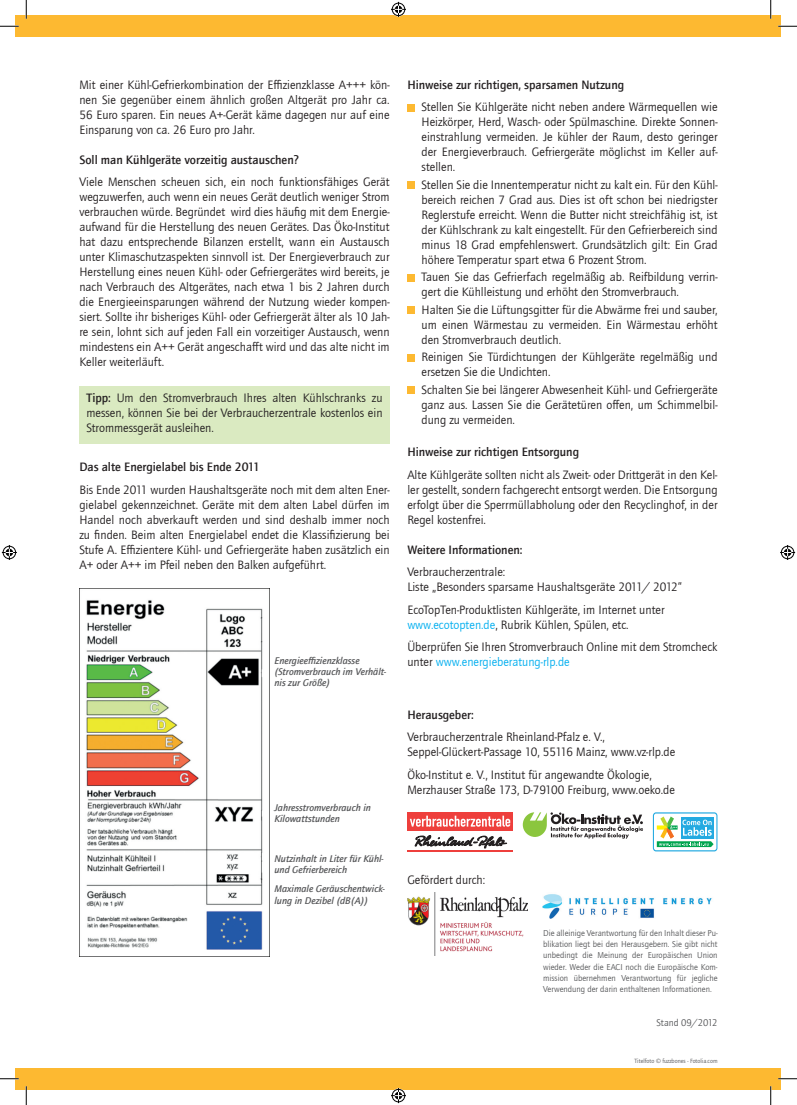
<style>
.page{position:relative;width:797px;height:1105px;background:#fff}
.page>*{position:absolute;margin:0;border:0;box-sizing:border-box;transform-origin:0 0}
.t1{font:12.5px/15px "Quay Sans ITC Com";color:#231f20;text-align:justify}
.t2{font:500 12.5px "Quay Sans ITC Com";color:#231f20}
.t3{font:italic 500 10px/11.2px "Quay Sans ITC Com";color:#57585a}
.t4{font:10px "Quay Sans ITC Com";color:#57585a}
.t5{font:8.75px/11.2px "Quay Sans ITC Com";color:#57585a;text-align:justify}
.t6{font:6.25px "Quay Sans ITC Com";color:#57585a}
.s1{font-weight:500}
.s2{color:#00aeef}
</style>
<div class="page">
<div style="left:79px;top:386px;width:310px;height:57px;background:#daeac1"></div>
<div style="left:407px;top:104px;width:7px;height:7px;background:#fdb931"></div>
<div style="left:407px;top:182px;width:7px;height:7px;background:#fdb931"></div>
<div style="left:407px;top:274px;width:7px;height:7px;background:#fdb931"></div>
<div style="left:407px;top:307px;width:7px;height:7px;background:#fdb931"></div>
<div style="left:407px;top:354px;width:7px;height:7px;background:#fdb931"></div>
<div style="left:407px;top:387px;width:7px;height:7px;background:#fdb931"></div>
<img style="left:79px;top:588px;width:191px;height:368px">
<svg style="left:653px;top:812px;width:64px;height:39px"></svg>
<svg style="left:523px;top:812px;width:120px;height:27px"></svg>
<div style="left:407px;top:812px;width:106px;height:19px;background:#ee3f3c"></div>
<svg style="left:410px;top:816px;width:100px;height:11px"></svg>
<hr style="left:407px;top:849px;width:106px;height:2px;background:#ee3f3c">
<svg style="left:414px;top:835px;width:93px;height:13px"></svg>
<img style="left:407px;top:892px;width:120px;height:63px">
<img style="left:542px;top:894px;width:170px;height:24px">
<div style="left:16px;top:1068px;width:765px;height:21px;background:#fdb931"></div>
<div style="left:16px;top:16px;width:765px;height:21px;background:#fdb931"></div>
<svg style="left:0;top:25px;width:19px;height:2px"></svg>
<svg style="left:778px;top:25px;width:19px;height:2px"></svg>
<svg style="left:0;top:1078px;width:19px;height:1px"></svg>
<svg style="left:778px;top:1078px;width:19px;height:1px"></svg>
<svg style="left:25px;top:0;width:2px;height:19px"></svg>
<svg style="left:25px;top:1086px;width:2px;height:19px"></svg>
<svg style="left:770px;top:0;width:1px;height:19px"></svg>
<svg style="left:770px;top:1086px;width:1px;height:19px"></svg>
<svg style="left:391px;top:2px;width:15px;height:15px"></svg>
<svg style="left:391px;top:1088px;width:15px;height:15px"></svg>
<svg style="left:2px;top:545px;width:15px;height:15px"></svg>
<svg style="left:780px;top:545px;width:15px;height:15px"></svg>
<p class="t1" style="left:79px;top:77px;width:312px">Mit einer Kühl-Gefrierkombination der Effizienzklasse A+++ kön&shy;nen Sie gegenüber einem ähnlich großen Altgerät pro Jahr ca.<br>56 Euro sparen. Ein neues A+-Gerät käme dagegen nur auf eine Einsparung von ca. 26 Euro pro Jahr.</p>
<p class="t2" style="left:79px;top:152px;width:221px">Soll man Kühlgeräte vorzeitig austauschen?</p>
<p class="t1" style="left:79px;top:175px;width:312px">Viele Menschen scheuen sich, ein noch funktionsfähiges Gerät wegzuwerfen, auch wenn ein neues Gerät deutlich weniger Strom verbrauchen würde. Begründet wird dies häufig mit dem Energie&shy;aufwand für die Herstellung des neuen Gerätes. Das Öko-Institut hat dazu entsprechende Bilanzen erstellt, wann ein Austausch unter Klimaschutzaspekten sinnvoll ist. Der Energieverbrauch zur Herstellung eines neuen Kühl- oder Gefriergerätes wird bereits, je nach Verbrauch des Altgerätes, nach etwa 1 bis 2 Jahren durch die Energieeinsparungen während der Nutzung wieder kompen&shy;siert. Sollte ihr bisheriges Kühl- oder Gefriergerät älter als 10 Jah&shy;re sein, lohnt sich auf jeden Fall ein vorzeitiger Austausch, wenn mindestens ein A++ Gerät angeschafft wird und das alte nicht im Keller weiterläuft.</p>
<p class="t1" style="left:86px;top:390px;width:297px"><span class="s1">Tipp:</span> Um den Stromverbrauch Ihres alten Kühlschranks zu messen, können Sie bei der Verbraucherzentrale kostenlos ein Strommessgerät ausleihen.</p>
<p class="t2" style="left:79px;top:460px;width:182px">Das alte Energielabel bis Ende 2011</p>
<p class="t1" style="left:79px;top:482px;width:312px">Bis Ende 2011 wurden Haushaltsgeräte noch mit dem alten Ener&shy;gielabel gekennzeichnet. Geräte mit dem alten Label dürfen im Handel noch abverkauft werden und sind deshalb immer noch zu finden. Beim alten Energielabel endet die Klassifizierung bei Stufe A. Effizientere Kühl- und Gefriergeräte haben zusätzlich ein A+ oder A++ im Pfeil neben den Balken aufgeführt.</p>
<p class="t3" style="left:274px;top:655px;width:113px">Energieeffizienzklasse (Stromverbrauch im Verhält&shy;nis zur Größe)</p>
<p class="t3" style="left:274px;top:802px;width:98px">Jahresstromverbrauch in<br>Kilowattstunden</p>
<p class="t3" style="left:274px;top:853px;width:111px">Nutzinhalt in Liter für Kühl&shy;und Gefrierbereich</p>
<p class="t3" style="left:274px;top:883px;width:112px">Maximale Geräuschentwick&shy;lung in Dezibel (dB(A))</p>
<p class="t2" style="left:407px;top:77px;width:218px">Hinweise zur richtigen, sparsamen Nutzung</p>
<p class="t1" style="left:421px;top:100px;width:297px">Stellen Sie Kühlgeräte nicht neben andere Wärmequellen wie Heizkörper, Herd, Wasch- oder Spülmaschine. Direkte Sonnen&shy;einstrahlung vermeiden. Je kühler der Raum, desto geringer der Energieverbrauch. Gefriergeräte möglichst im Keller auf&shy;stellen.</p>
<p class="t1" style="left:421px;top:177px;width:297px">Stellen Sie die Innentemperatur nicht zu kalt ein. Für den Kühl&shy;bereich reichen 7 Grad aus. Dies ist oft schon bei niedrigster Reglerstufe erreicht. Wenn die Butter nicht streichfähig ist, ist der Kühlschrank zu kalt eingestellt. Für den Gefrierbereich sind minus 18 Grad empfehlenswert. Grundsätzlich gilt: Ein Grad höhere Temperatur spart etwa 6 Prozent Strom.</p>
<p class="t1" style="left:421px;top:270px;width:297px">Tauen Sie das Gefrierfach regelmäßig ab. Reifbildung verrin&shy;gert die Kühlleistung und erhöht den Stromverbrauch.</p>
<p class="t1" style="left:421px;top:302px;width:297px">Halten Sie die Lüftungsgitter für die Abwärme frei und sauber, um einen Wärmestau zu vermeiden. Ein Wärmestau erhöht den Stromverbrauch deutlich.</p>
<p class="t1" style="left:421px;top:350px;width:297px">Reinigen Sie Türdichtungen der Kühlgeräte regelmäßig und ersetzen Sie die Undichten.</p>
<p class="t1" style="left:421px;top:382px;width:297px">Schalten Sie bei längerer Abwesenheit Kühl- und Gefriergeräte ganz aus. Lassen Sie die Gerätetüren offen, um Schimmelbil&shy;dung zu vermeiden.</p>
<p class="t2" style="left:407px;top:445px;width:173px">Hinweise zur richtigen Entsorgung</p>
<p class="t1" style="left:407px;top:467px;width:312px">Alte Kühlgeräte sollten nicht als Zweit- oder Drittgerät in den Kel&shy;ler gestellt, sondern fachgerecht entsorgt werden. Die Entsorgung erfolgt über die Sperrmüllabholung oder den Recyclinghof, in der Regel kostenfrei.</p>
<p class="t2" style="left:407px;top:542px;width:117px">Weitere Informationen:</p>
<p class="t1" style="left:407px;top:565px;width:276px">Verbraucherzentrale:<br>Liste „Besonders sparsame Haushaltsgeräte 2011/ 2012“</p>
<p class="t1" style="left:407px;top:602px;width:259px">EcoTopTen-Produktlisten Kühlgeräte, im Internet unter <span class="s2">www.ecotopten.de</span>, Rubrik Kühlen, Spülen, etc.</p>
<p class="t1" style="left:407px;top:640px;width:312px">Überprüfen Sie Ihren Stromverbrauch Online mit dem Stromcheck unter <span class="s2">www.energieberatung-rlp.de</span></p>
<p class="t2" style="left:407px;top:707px;width:68px">Herausgeber:</p>
<p class="t1" style="left:407px;top:730px;width:269px">Verbraucherzentrale Rheinland-Pfalz e. V.,<br>Seppel-Glückert-Passage 10, 55116 Mainz, www.vz-rlp.de</p>
<p class="t1" style="left:407px;top:767px;width:269px">Öko-Institut e. V., Institut für angewandte Ökologie,<br>Merzhauser Straße 173, D-79100 Freiburg, www.oeko.de</p>
<p class="t1" style="left:407px;top:872px;width:79px">Gefördert durch:</p>
<p class="t5" style="left:543px;top:927px;width:176px">Die alleinige Verantwortung für den Inhalt dieser Pu&shy;blikation liegt bei den Herausgebern. Sie gibt nicht unbedingt die Meinung der Europäischen Union wieder. Weder die EACI noch die Europäische Kom&shy;mission übernehmen Verantwortung für jegliche Verwendung der darin enthaltenen Informationen.</p>
<p class="t4" style="left:656px;top:1017px;width:62px">Stand 09/2012</p>
<p class="t6" style="left:634px;top:1057px;width:84px">Titelfoto © fuzzbones - Fotolia.com</p>
</div>
